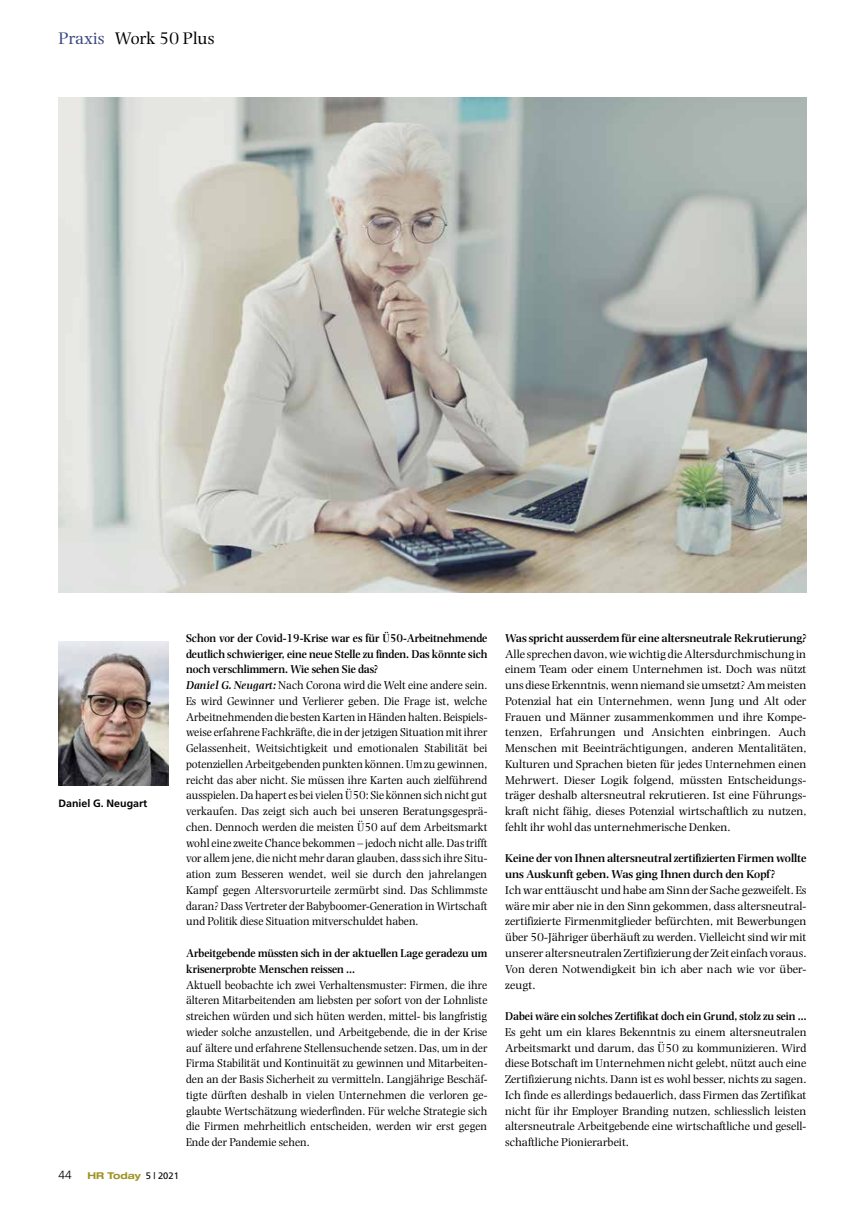
<style>
.page{position:relative;width:865px;height:1205px;background:#fff}
.page>*{position:absolute;margin:0;border:0;box-sizing:border-box;transform-origin:0 0}
.t1{font:17.5px "Photina";color:#000}
.t2{font:11.88px/15.8px "Photina";color:#000;scale:.96 1}
.t3{font:11.88px/15.8px "Photina";color:#000;text-align:justify}
.t4{font:600 11.88px/15.8px "Photina";color:#000}
.t5{font:600 11.88px/15.8px "Photina";color:#000;scale:.96 1}
.t6{font:300 11.88px "Frutiger";color:#000}
.t7{font:700 10.62px "Frutiger";color:#000}
.t8{font:700 expanded 9.38px "Helvetica Neue LT Pro";color:#9f9222}
.s1{color:#37467b}
.s2{font-weight:600}
.s3{font-weight:600;font-style:italic}
.s4{font-family:"Frutiger";font-weight:400;font-stretch:normal;color:#000}
</style>
<div class="page">
<img style="left:58px;top:642px;width:110px;height:144px">
<img style="left:58px;top:97px;width:748px;height:496px">
<h1 class="t1" style="left:58px;top:28px;width:157px"><span class="s1">Praxis</span> Work 50 Plus</h1>
<p class="t7" style="left:58px;top:797px;width:90px">Daniel G. Neugart</p>
<p class="t2" style="left:186px;top:630px;width:315px"><span class="s2">Schon vor der Covid-19-Krise war es für Ü50-Arbeitnehmende deutlich schwieriger, eine neue Stelle zu finden. Das könnte sich noch verschlimmern. Wie sehen Sie das?<br></span><span class="s3">Daniel G. Neugart:</span> Nach Corona wird die Welt eine andere sein.<br>Es wird Gewinner und Verlierer geben. Die Frage ist, welche Arbeitnehmenden die besten Karten in Händen halten. Beispiels&shy;weise erfahrene Fachkräfte, die in der jetzigen Situation mit ihrer Gelassenheit, Weitsichtigkeit und emotionalen Stabilität bei potenziellen Arbeitgebenden punkten können. Um zu gewinnen, reicht das aber nicht. Sie müssen ihre Karten auch zielführend ausspielen. Da hapert es bei vielen Ü50: Sie können sich nicht gut verkaufen. Das zeigt sich auch bei unseren Beratungsgesprä&shy;chen. Dennoch werden die meisten Ü50 auf dem Arbeitsmarkt wohl eine zweite Chance bekommen – jedoch nicht alle. Das trifft vor allem jene, die nicht mehr daran glauben, dass sich ihre Situ&shy;ation zum Besseren wendet, weil sie durch den jahrelangen Kampf gegen Altersvorurteile zermürbt sind. Das Schlimmste daran? Dass Vertreter der Babyboomer-Generation in Wirtschaft und Politik diese Situation mitverschuldet haben.</p>
<p class="t5" style="left:186px;top:945px;width:315px">Arbeitgebende müssten sich in der aktuellen Lage geradezu um krisenerprobte Menschen reissen ...</p>
<p class="t2" style="left:186px;top:977px;width:315px;text-align:justify">Aktuell beobachte ich zwei Verhaltensmuster: Firmen, die ihre älteren Mitarbeitenden am liebsten per sofort von der Lohnliste streichen würden und sich hüten werden, mittel- bis langfristig wieder solche anzustellen, und Arbeitgebende, die in der Krise auf ältere und erfahrene Stellensuchende setzen. Das, um in der Firma Stabilität und Kontinuität zu gewinnen und Mitarbeiten&shy;den an der Basis Sicherheit zu vermitteln. Langjährige Beschäf&shy;tigte dürften deshalb in vielen Unternehmen die verloren ge&shy;glaubte Wertschätzung wiederfinden. Für welche Strategie sich die Firmen mehrheitlich entscheiden, werden wir erst gegen Ende der Pandemie sehen.</p>
<p class="t6" style="left:58px;top:1168px;width:15px">44</p>
<p class="t8" style="left:87px;top:1169px;width:93px">HR Today <span class="s4">5 | 2021</span></p>
<p class="t4" style="left:505px;top:630px;width:303px">Was spricht ausserdem für eine altersneutrale Rekrutierung?</p>
<p class="t3" style="left:505px;top:646px;width:303px">Alle sprechen davon, wie wichtig die Altersdurchmischung in einem Team oder einem Unternehmen ist. Doch was nützt uns diese Erkenntnis, wenn niemand sie umsetzt? Am meisten Potenzial hat ein Unternehmen, wenn Jung und Alt oder Frauen und Männer zusammenkommen und ihre Kompe&shy;tenzen, Erfahrungen und Ansichten einbringen. Auch Menschen mit Beeinträchtigungen, anderen Mentalitäten, Kulturen und Sprachen bieten für jedes Unternehmen einen Mehrwert. Dieser Logik folgend, müssten Entscheidungs&shy;träger deshalb altersneutral rekrutieren. Ist eine Führungs&shy;kraft nicht fähig, dieses Potenzial wirtschaftlich zu nutzen, fehlt ihr wohl das unternehmerische Denken.</p>
<p class="t4" style="left:505px;top:851px;width:303px">Keine der von Ihnen altersneutral zertifizierten Firmen wollte uns Auskunft geben. Was ging Ihnen durch den Kopf ?</p>
<p class="t3" style="left:505px;top:882px;width:303px">Ich war enttäuscht und habe am Sinn der Sache gezweifelt. Es wäre mir aber nie in den Sinn gekommen, dass altersneutral&shy;zertifizierte Firmenmitglieder befürchten, mit Bewerbungen über 50-Jähriger überhäuft zu werden. Vielleicht sind wir mit unserer altersneutralen Zertifizierung der Zeit einfach voraus.<br>Von deren Notwendigkeit bin ich aber nach wie vor über&shy;zeugt.</p>
<p class="t5" style="left:505px;top:1008px;width:315px">Dabei wäre ein solches Zertifikat doch ein Grund, stolz zu sein …</p>
<p class="t3" style="left:505px;top:1024px;width:303px">Es geht um ein klares Bekenntnis zu einem altersneutralen Arbeitsmarkt und darum, das Ü50 zu kommunizieren. Wird diese Botschaft im Unternehmen nicht gelebt, nützt auch eine Zertifizierung nichts. Dann ist es wohl besser, nichts zu sagen.<br>Ich finde es allerdings bedauerlich, dass Firmen das Zertifikat nicht für ihr Employer Branding nutzen, schliesslich leisten altersneutrale Arbeitgebende eine wirtschaftliche und gesell&shy;schaftliche Pionierarbeit.</p>
</div>
